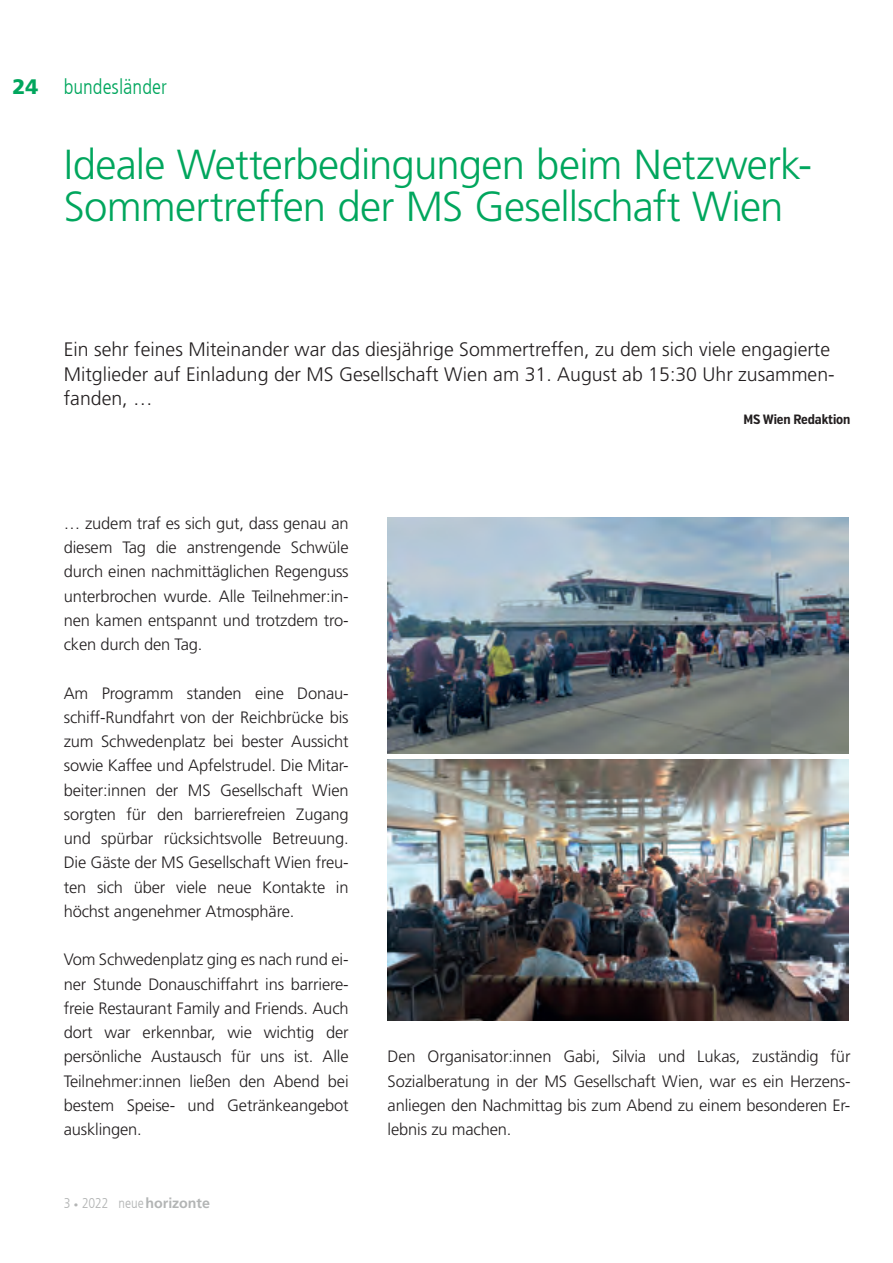
<style>
.page{position:relative;width:893px;height:1263px;background:#fff}
.page>*{position:absolute;margin:0;border:0;box-sizing:border-box;transform-origin:0 0}
.NH_Headline{font:300 42px/42px "Frutiger";letter-spacing:-.02em;color:#00a65d}
.t1{font:300 condensed 21px "Frutiger LT Com";color:#00a65d}
.t2{font:900 21px "Frutiger";color:#00a65d}
.NH_Leadin{font:300 19.5px/24.3px "Frutiger";color:#231f20}
.NH_Fließtext_Initial{font:300 16.5px/24.3px "Frutiger";letter-spacing:-.01em;color:#231f20;text-align:justify}
.t3{font:300 condensed 14.25px "Frutiger LT Com";letter-spacing:-.005em;color:#b3b5b5}
.A_Autor{font:700 13.5px "Verb Ex Cond";letter-spacing:-.01em;color:#231f20}
.s1{font-size:9px}
.s2{font-family:"Frutiger";font-weight:700;font-stretch:normal}
</style>
<div class="page">
<img style="left:388px;top:518px;width:461px;height:235px">
<img style="left:388px;top:760px;width:461px;height:260px">
<p class="t2" style="left:13px;top:74px;width:27px">24</p>
<p class="t1" style="left:64px;top:74px;width:105px">bundesländer</p>
<p class="NH_Headline" style="left:64px;top:144px;width:750px">Ideale Wetterbedingungen beim Netzwerk-<br>Sommertreffen der MS Gesellschaft Wien</p>
<p class="NH_Leadin" style="left:64px;top:338px;width:772px">Ein sehr feines Miteinander war das diesjährige Sommertreffen, zu dem sich viele engagierte<br>Mitglieder auf Einladung der MS Gesellschaft Wien am 31. August ab 15:30 Uhr zusammen&shy;fanden, …</p>
<p class="A_Autor" style="left:743px;top:412px;width:109px">MS Wien Redaktion</p>
<p class="NH_Fließtext_Initial" style="left:64px;top:511px;width:286px">… zudem traf es sich gut, dass genau an diesem Tag die anstrengende Schwüle durch einen nachmittäglichen Regenguss unterbrochen wurde. Alle Teilnehmer:in&shy;nen kamen entspannt und trotzdem tro&shy;cken durch den Tag.</p>
<p class="NH_Fließtext_Initial" style="left:64px;top:681px;width:286px">Am Programm standen eine Donau&shy;schiff-Rundfahrt von der Reichbrücke bis zum Schwedenplatz bei bester Aussicht sowie Kaffee und Apfelstrudel. Die Mitar&shy;beiter:innen der MS Gesellschaft Wien sorgten für den barrierefreien Zugang und spürbar rücksichtsvolle Betreuung.<br>Die Gäste der MS Gesellschaft Wien freu&shy;ten sich über viele neue Kontakte in höchst angenehmer Atmosphäre.</p>
<p class="NH_Fließtext_Initial" style="left:64px;top:948px;width:286px">Vom Schwedenplatz ging es nach rund ei&shy;ner Stunde Donauschiffahrt ins barriere&shy;freie Restaurant Family and Friends. Auch dort war erkennbar, wie wichtig der persönliche Austausch für uns ist. Alle Teilnehmer:innen ließen den Abend bei bestem Speise- und Getränkeangebot ausklingen.</p>
<p class="t3" style="left:64px;top:1194px;width:148px">3 <span class="s1">•</span> 2022 neue<span class="s2">horizonte</span></p>
<p class="NH_Fließtext_Initial" style="left:388px;top:1045px;width:464px">Den Organisator:innen Gabi, Silvia und Lukas, zuständig für Sozialberatung in der MS Gesellschaft Wien, war es ein Herzens&shy;anliegen den Nachmittag bis zum Abend zu einem besonderen Er&shy;lebnis zu machen.</p>
</div>
